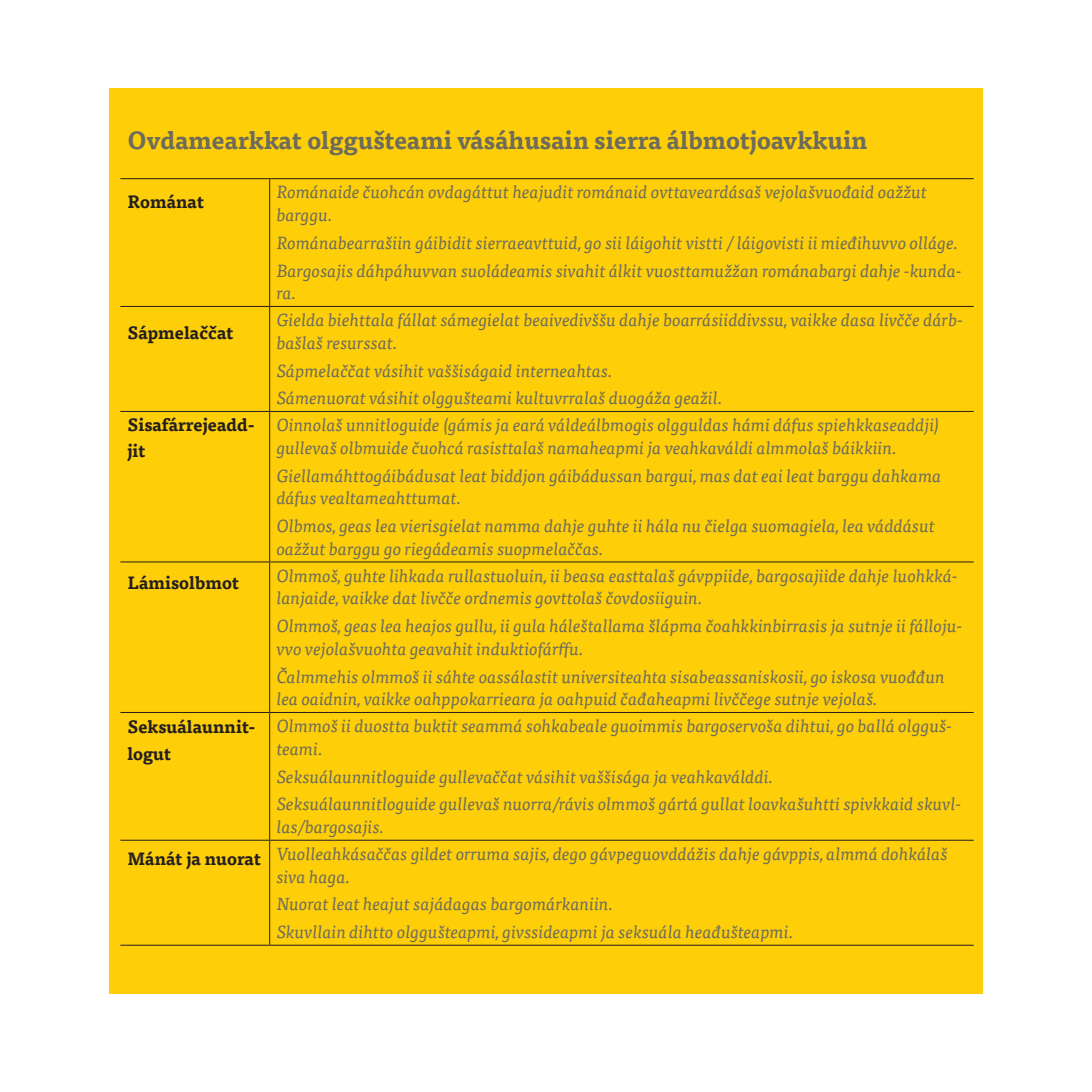
<style>
.page{position:relative;width:1092px;height:1092px;background:#fff}
.page>*{position:absolute;margin:0;border:0;box-sizing:border-box;transform-origin:0 0}
.väliotsikko{font:700 24.5px "Tisa Pro";color:#6d6c5c}
.taulukko_kursiivi{font:italic 17.5px/22.8px "Tisa Pro";color:#6d6c5c}
.leipä{font:700 17.5px/26.2px "Tisa Pro";color:#231f20}
</style>
<div class="page">
<div style="left:109px;top:88px;width:873px;height:905px;background:#fece08"></div>
<hr style="left:120px;top:178px;width:150px;height:1px;background:#231f20">
<hr style="left:270px;top:178px;width:703px;height:1px;background:#231f20">
<hr style="left:269px;top:179px;width:1px;height:127px;background:#231f20">
<hr style="left:120px;top:306px;width:150px;height:1px;background:#231f20">
<hr style="left:270px;top:306px;width:703px;height:1px;background:#231f20">
<hr style="left:269px;top:307px;width:1px;height:104px;background:#231f20">
<hr style="left:120px;top:411px;width:150px;height:1px;background:#231f20">
<hr style="left:270px;top:411px;width:703px;height:1px;background:#231f20">
<hr style="left:269px;top:412px;width:1px;height:149px;background:#231f20">
<hr style="left:120px;top:561px;width:150px;height:1px;background:#231f20">
<hr style="left:270px;top:561px;width:703px;height:1px;background:#231f20">
<hr style="left:269px;top:562px;width:1px;height:150px;background:#231f20">
<hr style="left:120px;top:712px;width:150px;height:1px;background:#231f20">
<hr style="left:270px;top:712px;width:703px;height:1px;background:#231f20">
<hr style="left:269px;top:712px;width:1px;height:127px;background:#231f20">
<hr style="left:120px;top:839px;width:150px;height:1px;background:#231f20">
<hr style="left:270px;top:839px;width:703px;height:1px;background:#231f20">
<hr style="left:269px;top:840px;width:1px;height:104px;background:#231f20">
<hr style="left:120px;top:944px;width:150px;height:1px;background:#231f20">
<hr style="left:270px;top:944px;width:703px;height:1px;background:#231f20">
<p class="väliotsikko" style="left:127px;top:120px;width:741px">Ovdamearkkat olggušteami vásáhusain sierra álbmotjoavkkuin</p>
<p class="leipä" style="left:127px;top:188px;width:78px">Románat</p>
<p class="taulukko_kursiivi" style="left:277px;top:180px;width:652px">Románaide čuohcán ovdagáttut heajudit románaid ovttaveardásaš vejolašvuođaid oažžut barggu.</p>
<p class="taulukko_kursiivi" style="left:277px;top:230px;width:682px">Románabearrašiin gáibidit sierraeavttuid, go sii láigohit vistti / láigovisti ii mieđihuvvo olláge.</p>
<p class="taulukko_kursiivi" style="left:277px;top:258px;width:686px">Bargosajis dáhpáhuvvan suoládeamis sivahit álkit vuosttamužžan románabargi dahje -kunda&shy;ra.</p>
<p class="leipä" style="left:127px;top:319px;width:108px">Sápmelaččat</p>
<p class="taulukko_kursiivi" style="left:277px;top:308px;width:688px">Gielda biehttala fállat sámegielat beaivedivššu dahje boarrásiiddivssu, vaikke dasa livčče dárb&shy;bašlaš resurssat.</p>
<p class="taulukko_kursiivi" style="left:277px;top:358px;width:337px">Sápmelaččat vásihit vaššiságaid interneahtas.</p>
<p class="taulukko_kursiivi" style="left:277px;top:386px;width:447px">Sámenuorat vásihit olggušteami kultuvrralaš duogáža geažil.</p>
<p class="leipä" style="left:127px;top:411px;width:129px">Sisafárrejeadd&shy;jit</p>
<p class="taulukko_kursiivi" style="left:277px;top:412px;width:664px">Oinnolaš unnitloguide (gámis ja eará váldeálbmogis olgguldas hámi dáfus spiehkkaseaddji) gullevaš olbmuide čuohcá rasisttalaš namaheapmi ja veahkaváldi almmolaš báikkiin.</p>
<p class="taulukko_kursiivi" style="left:277px;top:463px;width:666px">Giellamáhttogáibádusat leat biddjon gáibádussan bargui, mas dat eai leat barggu dahkama dáfus vealtameahttumat.</p>
<p class="taulukko_kursiivi" style="left:277px;top:513px;width:660px">Olbmos, geas lea vierisgielat namma dahje guhte ii hála nu čielga suomagiela, lea váddásut oažžut barggu go riegádeamis suopmelaččas.</p>
<p class="leipä" style="left:127px;top:568px;width:113px">Lámisolbmot</p>
<p class="taulukko_kursiivi" style="left:277px;top:563px;width:682px">Olmmoš, guhte lihkada rullastuoluin, ii beasa easttalaš gávppiide, bargosajiide dahje luohkká&shy;lanjaide, vaikke dat livčče ordnemis govttolaš čovdosiiguin.</p>
<p class="taulukko_kursiivi" style="left:277px;top:613px;width:687px">Olmmoš, geas lea heajos gullu, ii gula háleštallama šlápma čoahkkinbirrasis ja sutnje ii fálloju&shy;vvo vejolašvuohta geavahit induktiofárffu.</p>
<p class="taulukko_kursiivi" style="left:277px;top:664px;width:669px">Čalmmehis olmmoš ii sáhte oassálastit universiteahta sisabeassaniskosii, go iskosa vuođđun lea oaidnin, vaikke oahppokarrieara ja oahpuid čađaheapmi livččege sutnje vejolaš.</p>
<p class="leipä" style="left:127px;top:713px;width:130px">Seksuálaunnit&shy;logut</p>
<p class="taulukko_kursiivi" style="left:277px;top:713px;width:677px">Olmmoš ii duostta buktit seammá sohkabeale guoimmis bargoservoša dihtui, go ballá olgguš&shy;teami.</p>
<p class="taulukko_kursiivi" style="left:277px;top:764px;width:498px">Seksuálaunnitloguide gullevaččat vásihit vaššisága ja veahkaválddi.</p>
<p class="taulukko_kursiivi" style="left:277px;top:791px;width:686px">Seksuálaunnitloguide gullevaš nuorra/rávis olmmoš gártá gullat loavkašuhtti spivkkaid skuvl&shy;las/bargosajis.</p>
<p class="leipä" style="left:127px;top:844px;width:135px">Mánát ja nuorat</p>
<p class="taulukko_kursiivi" style="left:277px;top:841px;width:672px">Vuolleahkásaččas gildet orruma sajis, dego gávpeguovddážis dahje gávppis, almmá dohkálaš siva haga.</p>
<p class="taulukko_kursiivi" style="left:277px;top:891px;width:338px">Nuorat leat heajut sajádagas bargomárkaniin.</p>
<p class="taulukko_kursiivi" style="left:277px;top:919px;width:518px">Skuvllain dihtto olggušteapmi, givssideapmi ja seksuála heađušteapmi.</p>
</div>
